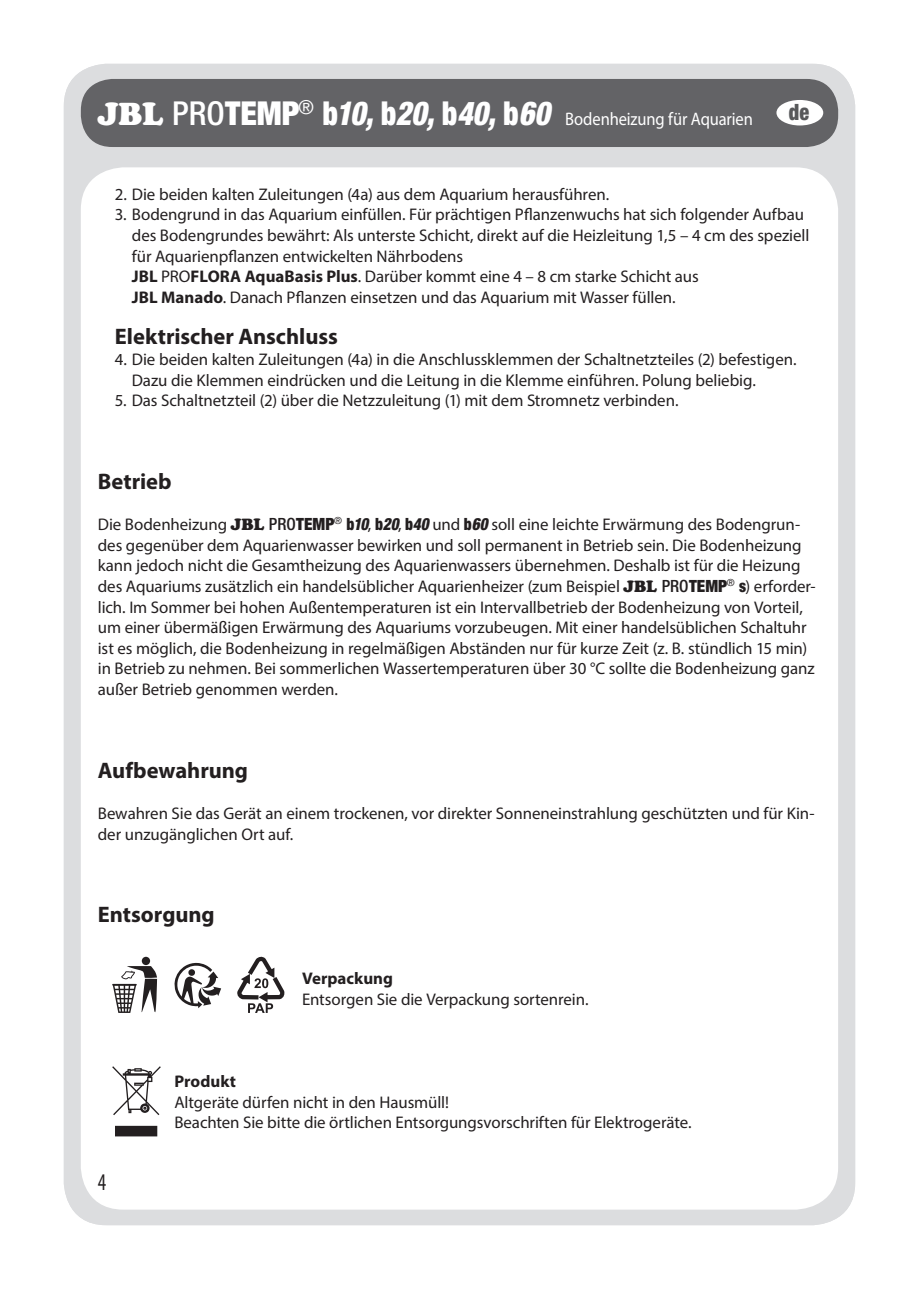
<style>
.page{position:relative;width:919px;height:1289px;background:#fff}
.page>*{position:absolute;margin:0;border:0;box-sizing:border-box;transform-origin:0 0}
.t1{font:condensed 24px "Myriad Pro";color:#231f20;scale:.9 1}
.t2{font:700 22.5px "Myriad Pro";letter-spacing:-.005em;color:#231f20}
.t3{font:900 condensed 22.5px "Helvetica Neue LT Pro";color:#57585a;scale:.9 1}
.t4{font:18.15px "Myriad Pro";letter-spacing:-.005em;color:#fff;scale:.91 1}
.t5{font:16.8px/20.5px "Myriad Pro";letter-spacing:-.005em;color:#231f20}
.t6{font:700 16.8px "Myriad Pro";color:#231f20}
.s1{font-family:"Cooper";font-weight:900;font-size:33px}
.s2{font-family:"Helvetica Neue LT Pro";font-weight:500;font-stretch:condensed;font-size:33px}
.s3{font-family:"Helvetica Neue LT Pro";font-weight:900;font-stretch:condensed;font-size:33px}
.s4{font-family:"Helvetica Neue LT Pro";font-weight:900;font-style:italic;font-stretch:condensed;font-size:33px}
.s5{font-weight:700}
.s6{font-family:"Cooper";font-weight:900}
.s7{font-family:"Helvetica Neue LT Pro";font-weight:500;font-stretch:condensed}
.s8{font-family:"Helvetica Neue LT Pro";font-weight:900;font-stretch:condensed}
.s9{font-family:"Helvetica Neue LT Pro";font-weight:900;font-style:italic;font-stretch:condensed}
</style>
<div class="page">
<div style="left:64px;top:64px;width:791px;height:1161px;background:#dcdddf;border-radius:43px"></div>
<div style="left:81px;top:167px;width:757px;height:1042px;background:#fff;border-radius:43px"></div>
<div style="left:81px;top:79px;width:757px;height:68px;background:#636366;border-radius:32px"></div>
<div style="left:142px;top:956px;width:8px;height:9px;background:#231f20;border-radius:50%"></div>
<svg style="left:112px;top:966px;width:45px;height:46px"></svg>
<svg style="left:237px;top:956px;width:48px;height:56px"></svg>
<svg style="left:174px;top:962px;width:47px;height:46px"></svg>
<svg style="left:112px;top:1066px;width:49px;height:70px"></svg>
<div style="left:776px;top:100px;width:47px;height:25px;background:#fff;border-radius:50%"></div>
<p class="t4" style="left:98px;top:108px;width:721px"><span class="s1">JBL</span> <span class="s2">PRO</span><span class="s3">TEMP</span><sup>®</sup> <span class="s3">b</span><span class="s4">10,</span> <span class="s3">b</span><span class="s4">20,</span> <span class="s3">b</span><span class="s4">40,</span> <span class="s3">b</span><span class="s4">60</span> Bodenheizung für Aquarien</p>
<h2 class="t3" style="left:788px;top:98px;width:24px">de</h2>
<p class="t5" style="left:115px;top:184px;width:496px">2. Die beiden kalten Zuleitungen (4a) aus dem Aquarium herausführen.</p>
<p class="t5" style="left:132px;top:204px;width:679px;text-indent:-17px">3. Bodengrund in das Aquarium einfüllen. Für prächtigen Pflanzenwuchs hat sich folgender Aufbau des Bodengrundes bewährt: Als unterste Schicht, direkt auf die Heizleitung 1,5 – 4 cm des speziell für Aquarienpflanzen entwickelten Nährbodens<br><span class="s5">JBL</span> PRO<span class="s5">FLORA AquaBasis Plus</span>. Darüber kommt eine 4 – 8 cm starke Schicht aus<br><span class="s5">JBL Manado</span>. Danach Pflanzen einsetzen und das Aquarium mit Wasser füllen.</p>
<h2 class="t2" style="left:115px;top:322px;width:224px">Elektrischer Anschluss</h2>
<p class="t5" style="left:132px;top:349px;width:666px;text-indent:-17px">4. Die beiden kalten Zuleitungen (4a) in die Anschlussklemmen der Schaltnetzteiles (2) befestigen.<br>Dazu die Klemmen eindrücken und die Leitung in die Klemme einführen. Polung beliebig.</p>
<p class="t5" style="left:115px;top:390px;width:565px">5. Das Schaltnetzteil (2) über die Netzzuleitung (1) mit dem Stromnetz verbinden.</p>
<h2 class="t2" style="left:98px;top:466px;width:75px">Betrieb</h2>
<p class="t5" style="left:98px;top:514px;width:719px">Die Bodenheizung <span class="s6">JBL</span> <span class="s7">PRO</span><span class="s8">TEMP</span><sup>®</sup> <span class="s8">b</span><span class="s9">10</span>, <span class="s8">b</span><span class="s9">20</span>, <span class="s8">b</span><span class="s9">40</span> und <span class="s8">b</span><span class="s9">60</span> soll eine leichte Erwärmung des Bodengrun&shy;des gegenüber dem Aquarienwasser bewirken und soll permanent in Betrieb sein. Die Bodenheizung kann jedoch nicht die Gesamtheizung des Aquarienwassers übernehmen. Deshalb ist für die Heizung des Aquariums zusätzlich ein handelsüblicher Aquarienheizer (zum Beispiel <span class="s6">JBL</span> <span class="s7">PRO</span><span class="s8">TEMP</span><sup>®</sup> <span class="s8">s</span>) erforder&shy;lich. Im Sommer bei hohen Außentemperaturen ist ein Intervallbetrieb der Bodenheizung von Vorteil, um einer übermäßigen Erwärmung des Aquariums vorzubeugen. Mit einer handelsüblichen Schaltuhr ist es möglich, die Bodenheizung in regelmäßigen Abständen nur für kurze Zeit (z. B. stündlich 15 min) in Betrieb zu nehmen. Bei sommerlichen Wassertemperaturen über 30 °C sollte die Bodenheizung ganz außer Betrieb genommen werden.</p>
<h2 class="t2" style="left:98px;top:755px;width:152px">Aufbewahrung</h2>
<p class="t5" style="left:98px;top:802px;width:718px">Bewahren Sie das Gerät an einem trockenen, vor direkter Sonneneinstrahlung geschützten und für Kin&shy;der unzugänglichen Ort auf.</p>
<h2 class="t2" style="left:98px;top:899px;width:118px">Entsorgung</h2>
<p class="t6" style="left:302px;top:967px;width:92px">Verpackung</p>
<p class="t5" style="left:302px;top:988px;width:288px">Entsorgen Sie die Verpackung sortenrein.</p>
<h1 class="t1" style="left:98px;top:1167px;width:11px">4</h1>
<p class="t6" style="left:174px;top:1070px;width:63px">Produkt</p>
<p class="t5" style="left:174px;top:1091px;width:518px">Altgeräte dürfen nicht in den Hausmüll!<br>Beachten Sie bitte die örtlichen Entsorgungsvorschriften für Elektrogeräte.</p>
</div>
